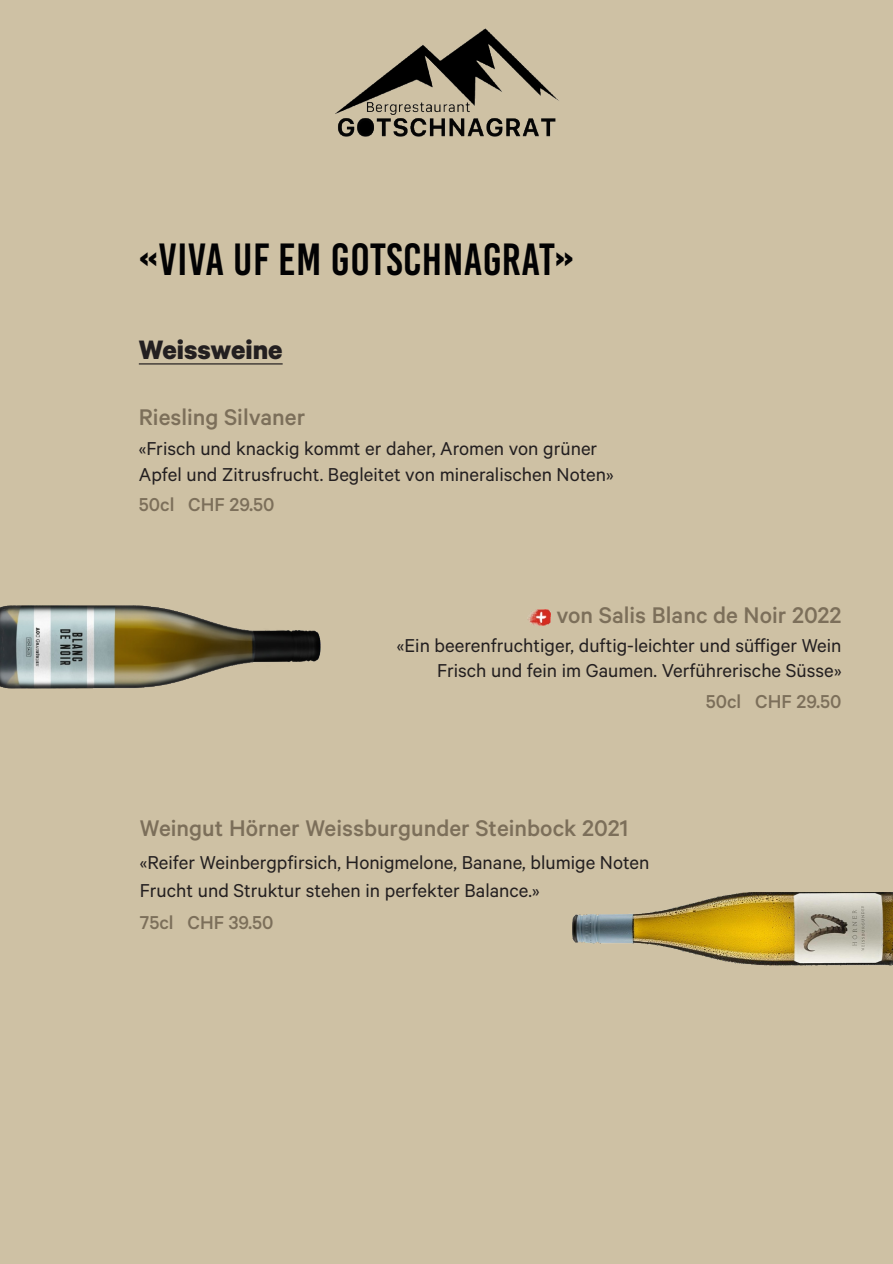
<style>
.page{position:relative;width:893px;height:1264px;background:#fff}
.page>*{position:absolute;margin:0;border:0;box-sizing:border-box;transform-origin:0 0}
.ParaStyle07_Leading_Auto{font:45px "Bebas Kai";letter-spacing:.01em;color:#020203}
.ParaStyle17_Leading_18_pts{font:700 30px "Calibre";color:#231f20}
.ParaStyle06_Leading_Auto{font:500 25.5px "Calibre";color:#7c6f5a}
.ParaStyle27_Leading_44_pts__LeftIndent_1{font:500 25.5px "Calibre";color:#7c6f5a}
.ParaStyle19_Leading_18_8_pts__Align_Just{font:21px/28.2px "Calibre";color:#231f20}
.ParaStyle26_Leading_17_3_pts{font:21px/26px "Calibre";color:#231f20}
.ParaStyle06_Leading_Auto-2{font:21px/25.2px "Calibre";color:#231f20;text-align:right}
.ParaStyle26_Leading_17_3_pts-2{font:500 21px "Calibre";color:#7c6f5a}
.ParaStyle23_Leading_20_3_pts__FirstLine_{font:500 21px "Calibre";color:#7c6f5a}
.ParaStyle20_Leading_18_8_pts__Align_Righ{font:500 21px "Calibre";color:#7c6f5a}
</style>
<div class="page">
<div style="left:0;top:0;width:892px;height:1263px;background:#cec1a4"></div>
<img style="left:335px;top:28px;width:224px;height:109px">
<img style="left:528px;top:609px;width:22px;height:16px">
<img style="left:0;top:605px;width:321px;height:84px">
<img style="left:572px;top:892px;width:320px;height:73px">
<hr style="left:139px;top:363px;width:143px;height:1px;background:#231f20">
<p class="ParaStyle07_Leading_Auto" style="left:139px;top:235px;width:436px">«VIVA UF EM GOTSCHNAGRAT»</p>
<p class="ParaStyle17_Leading_18_pts" style="left:139px;top:331px;width:145px">Weissweine</p>
<p class="ParaStyle27_Leading_44_pts__LeftIndent_1" style="left:139px;top:402px;width:168px">Riesling Silvaner</p>
<p class="ParaStyle26_Leading_17_3_pts" style="left:139px;top:435px;width:476px">«Frisch und knackig kommt er daher, Aromen von grüner<br>Apfel und Zitrusfrucht. Begleitet von mineralischen Noten»</p>
<p class="ParaStyle26_Leading_17_3_pts-2" style="left:139px;top:492px;width:137px">50cl CHF 29.50</p>
<p class="ParaStyle06_Leading_Auto" style="left:556px;top:600px;width:287px">von Salis Blanc de Noir 2022</p>
<p class="ParaStyle06_Leading_Auto-2" style="left:397px;top:632px;width:446px">«Ein beerenfruchtiger, duftig-leichter und süffiger Wein<br>Frisch und fein im Gaumen. Verführerische Süsse»</p>
<p class="ParaStyle23_Leading_20_3_pts__FirstLine_" style="left:705px;top:689px;width:137px">50cl CHF 29.50</p>
<p class="ParaStyle06_Leading_Auto" style="left:140px;top:813px;width:489px">Weingut Hörner Weissburgunder Steinbock 2021</p>
<p class="ParaStyle19_Leading_18_8_pts__Align_Just" style="left:140px;top:847px;width:511px">«Reifer Weinbergpfirsich, Honigmelone, Banane, blumige Noten<br>Frucht und Struktur stehen in perfekter Balance.»</p>
<p class="ParaStyle20_Leading_18_8_pts__Align_Righ" style="left:140px;top:910px;width:135px">75cl CHF 39.50</p>
</div>
